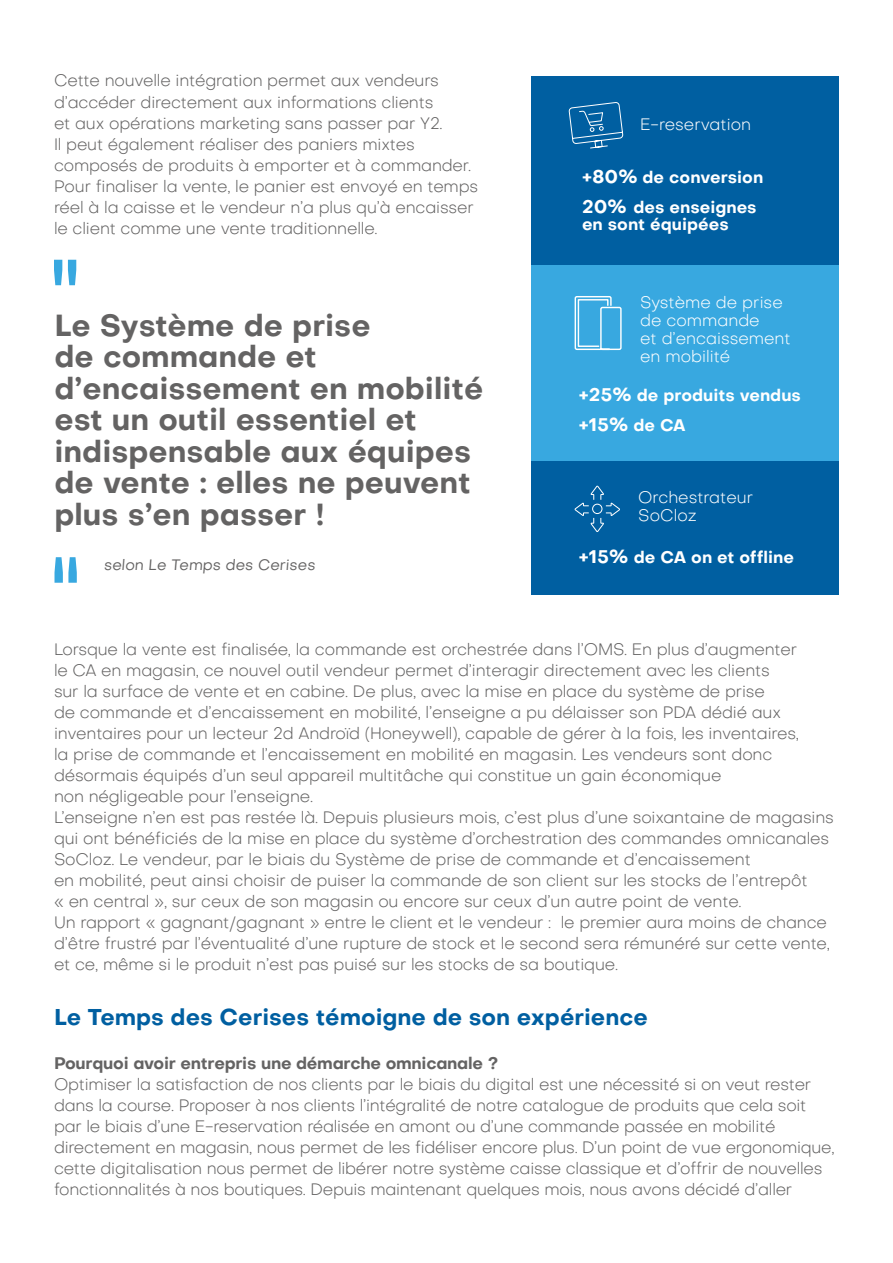
<style>
.page{position:relative;width:893px;height:1263px;background:#fff}
.page>*{position:absolute;margin:0;border:0;box-sizing:border-box;transform-origin:0 0}
.t1{font:700 30px/31.5px "Objectivity";color:#646363}
.t2{font:700 22.5px "Objectivity";color:#005fa1}
.t3{font:700 18px "Objectivity";color:#fff}
.t4{font:300 16.5px/21px "Objectivity";letter-spacing:-.01em;color:#646363}
.t5{font:700 16.5px/30px "Objectivity";color:#fff}
.t6{font:300 16.5px/18px "Objectivity";color:#fff}
.t7{font:700 16.5px "Objectivity";letter-spacing:-.015em;color:#646363}
.t8{font:italic 15px "Objectivity";color:#646363}
.s1{font-size:18px}
.s2{font-size:16.5px}
</style>
<div class="page">
<div style="left:531px;top:76px;width:308px;height:189px;background:#005fa1"></div>
<div style="left:531px;top:461px;width:308px;height:133px;background:#005fa1"></div>
<div style="left:531px;top:265px;width:308px;height:196px;background:#38a8e0"></div>
<svg style="left:54px;top:260px;width:22px;height:25px"></svg>
<svg style="left:55px;top:557px;width:22px;height:26px"></svg>
<svg style="left:568px;top:102px;width:56px;height:47px"></svg>
<svg style="left:574px;top:296px;width:48px;height:55px"></svg>
<svg style="left:575px;top:485px;width:45px;height:47px"></svg>
<p class="t4" style="left:54px;top:70px;width:426px">Cette nouvelle intégration permet aux vendeurs d’accéder directement aux informations clients<br>et aux opérations marketing sans passer par Y2.<br>Il peut également réaliser des paniers mixtes composés de produits à emporter et à commander.<br>Pour finaliser la vente, le panier est envoyé en temps réel à la caisse et le vendeur n’a plus qu’à encaisser le client comme une vente traditionnelle.</p>
<h1 class="t1" style="left:55px;top:309px;width:430px">Le Système de prise<br>de commande et d’encaissement en mobilité est un outil essentiel et indispensable aux équipes de vente : elles ne peuvent plus s’en passer !</h1>
<p class="t8" style="left:104px;top:555px;width:213px">selon Le Temps des Cerises</p>
<p class="t6" style="left:640px;top:115px;width:112px">E-reservation</p>
<p class="t5" style="left:582px;top:162px;width:183px"><span class="s1">+80%</span> de conversion<br><span class="s1">20%</span> des enseignes</p>
<p class="t5" style="left:582px;top:209px;width:148px">en sont équipées</p>
<p class="t6" style="left:640px;top:293px;width:152px">Système de prise de commande<br>et d’encaissement en mobilité</p>
<p class="t5" style="left:579px;top:379px;width:224px"><span class="s1">+25%</span> de produits vendus</p>
<p class="t3" style="left:579px;top:411px;width:108px">+15% <span class="s2">de CA</span></p>
<p class="t6" style="left:638px;top:488px;width:116px">Orchestrateur<br>SoCloz</p>
<p class="t5" style="left:579px;top:542px;width:217px"><span class="s1">+15%</span> de CA on et offline</p>
<p class="t4" style="left:54px;top:638px;width:781px">Lorsque la vente est finalisée, la commande est orchestrée dans l’OMS. En plus d’augmenter<br>le CA en magasin, ce nouvel outil vendeur permet d’interagir directement avec les clients<br>sur la surface de vente et en cabine. De plus, avec la mise en place du système de prise<br>de commande et d’encaissement en mobilité, l’enseigne a pu délaisser son PDA dédié aux inventaires pour un lecteur 2d Androïd (Honeywell), capable de gérer à la fois, les inventaires,<br>la prise de commande et l’encaissement en mobilité en magasin. Les vendeurs sont donc désormais équipés d’un seul appareil multitâche qui constitue un gain économique<br>non négligeable pour l’enseigne.<br>L’enseigne n’en est pas restée là. Depuis plusieurs mois, c’est plus d’une soixantaine de magasins qui ont bénéficiés de la mise en place du système d’orchestration des commandes omnicanales SoCloz. Le vendeur, par le biais du Système de prise de commande et d’encaissement<br>en mobilité, peut ainsi choisir de puiser la commande de son client sur les stocks de l’entrepôt<br>« en central », sur ceux de son magasin ou encore sur ceux d’un autre point de vente.<br>Un rapport « gagnant/gagnant » entre le client et le vendeur : le premier aura moins de chance d’être frustré par l’éventualité d’une rupture de stock et le second sera rémunéré sur cette vente, et ce, même si le produit n’est pas puisé sur les stocks de sa boutique.</p>
<h2 class="t2" style="left:54px;top:1000px;width:595px">Le Temps des Cerises témoigne de son expérience</h2>
<p class="t7" style="left:54px;top:1051px;width:446px">Pourquoi avoir entrepris une démarche omnicanale ?</p>
<p class="t4" style="left:54px;top:1073px;width:782px">Optimiser la satisfaction de nos clients par le biais du digital est une nécessité si on veut rester dans la course. Proposer à nos clients l’intégralité de notre catalogue de produits que cela soit par le biais d’une E-reservation réalisée en amont ou d’une commande passée en mobilité directement en magasin, nous permet de les fidéliser encore plus. D’un point de vue ergonomique, cette digitalisation nous permet de libérer notre système caisse classique et d’offrir de nouvelles fonctionnalités à nos boutiques. Depuis maintenant quelques mois, nous avons décidé d’aller</p>
</div>
